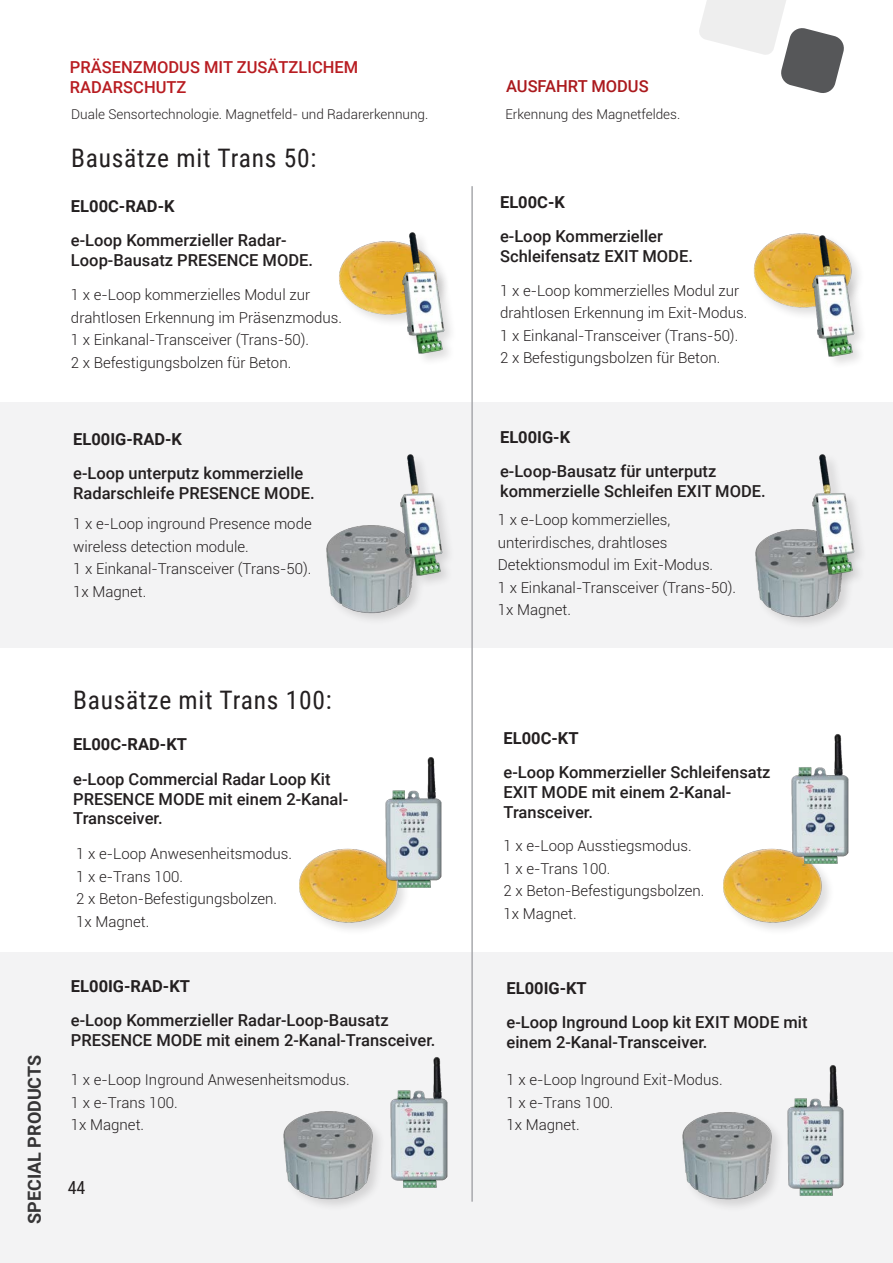
<style>
.page{position:relative;width:893px;height:1263px;background:#fff}
.page>*{position:absolute;margin:0;border:0;box-sizing:border-box;transform-origin:0 0}
.t1{font:25.5px "Roboto Condensed";letter-spacing:.03em;color:#231f20}
.t2{font:700 18px "Roboto";color:#363536}
.t3{font:18px "Roboto Condensed";color:#231f20}
.t4{font:500 16.5px/19.8px "Roboto";color:#231f20}
.t5{font:700 16.5px "Roboto";color:#231f20}
.t6{font:500 16.5px/19.8px "Roboto";color:#b81c21}
.t7{font:500 16.5px "Roboto";color:#aa191d}
.t8{font:300 15px/22.5px "Roboto";color:#231f20}
.t9{font:300 13.5px "Roboto";color:#231f20}
</style>
<div class="page">
<svg style="left:699px;top:0;width:145px;height:93px"></svg>
<div style="left:0;top:953px;width:893px;height:310px;background:#f3f3f4"></div>
<div style="left:0;top:402px;width:893px;height:245px;background:#f3f3f4"></div>
<div style="left:721px;top:847px;width:114px;height:89px;background:#231f20;opacity:.15"></div>
<img style="left:721px;top:847px;width:104px;height:84px">
<img style="left:299px;top:848px;width:105px;height:82px">
<hr style="left:471px;top:186px;width:2px;height:1016px;background:#a8a9ad">
<img style="left:326px;top:525px;width:92px;height:95px">
<img style="left:283px;top:1111px;width:94px;height:95px">
<img style="left:755px;top:529px;width:93px;height:95px">
<img style="left:682px;top:1112px;width:95px;height:94px">
<div style="left:399px;top:453px;width:56px;height:136px;background:#231f20;opacity:.15"></div>
<img style="left:396px;top:453px;width:51px;height:127px">
<div style="left:811px;top:452px;width:57px;height:136px;background:#231f20;opacity:.15"></div>
<img style="left:809px;top:452px;width:50px;height:127px">
<img style="left:791px;top:734px;width:58px;height:132px">
<img style="left:787px;top:1065px;width:57px;height:131px">
<img style="left:390px;top:1057px;width:58px;height:131px">
<img style="left:384px;top:757px;width:58px;height:132px">
<img style="left:754px;top:233px;width:55px;height:82px">
<img style="left:339px;top:241px;width:59px;height:81px">
<img style="left:809px;top:233px;width:50px;height:128px">
<img style="left:398px;top:232px;width:50px;height:126px">
<p class="t6" style="left:70px;top:57px;width:290px">PRÄSENZMODUS MIT ZUSÄTZLICHEM<br>RADARSCHUTZ</p>
<p class="t7" style="left:506px;top:74px;width:144px">AUSFAHRT MODUS</p>
<p class="t9" style="left:71px;top:105px;width:359px">Duale Sensortechnologie. Magnetfeld- und Radarerkennung.</p>
<p class="t9" style="left:505px;top:105px;width:176px">Erkennung des Magnetfeldes.</p>
<p class="t1" style="left:71px;top:140px;width:247px">Bausätze mit Trans 50:</p>
<p class="t5" style="left:71px;top:194px;width:105px">EL00C-RAD-K</p>
<p class="t5" style="left:500px;top:190px;width:66px">EL00C-K</p>
<p class="t4" style="left:71px;top:230px;width:244px">e-Loop Kommerzieller Radar-<br>Loop-Bausatz PRESENCE MODE.</p>
<p class="t4" style="left:500px;top:226px;width:194px">e-Loop Kommerzieller<br>Schleifensatz EXIT MODE.</p>
<p class="t8" style="left:71px;top:283px;width:272px">1 x e-Loop kommerzielles Modul zur drahtlosen Erkennung im Präsenzmodus.</p>
<p class="t8" style="left:71px;top:328px;width:240px">1 x Einkanal-Transceiver (Trans-50).</p>
<p class="t8" style="left:71px;top:350px;width:222px">2 x Befestigungsbolzen für Beton.</p>
<p class="t8" style="left:500px;top:279px;width:249px">1 x e-Loop kommerzielles Modul zur drahtlosen Erkennung im Exit-Modus.</p>
<p class="t8" style="left:500px;top:324px;width:240px">1 x Einkanal-Transceiver (Trans-50).</p>
<p class="t8" style="left:500px;top:346px;width:222px">2 x Befestigungsbolzen für Beton.</p>
<p class="t5" style="left:73px;top:428px;width:110px">EL00IG-RAD-K</p>
<p class="t5" style="left:500px;top:425px;width:72px">EL00IG-K</p>
<p class="t4" style="left:73px;top:463px;width:243px">e-Loop unterputz kommerzielle<br>Radarschleife PRESENCE MODE.</p>
<p class="t4" style="left:500px;top:461px;width:267px">e-Loop-Bausatz für unterputz kommerzielle Schleifen EXIT MODE.</p>
<p class="t8" style="left:73px;top:512px;width:240px">1 x e-Loop inground Presence mode wireless detection module.</p>
<p class="t8" style="left:73px;top:557px;width:240px">1 x Einkanal-Transceiver (Trans-50).</p>
<p class="t8" style="left:73px;top:579px;width:75px">1x Magnet.</p>
<p class="t8" style="left:498px;top:508px;width:217px">1 x e-Loop kommerzielles, unterirdisches, drahtloses<br>Detektionsmodul im Exit-Modus.</p>
<p class="t8" style="left:498px;top:575px;width:240px">1 x Einkanal-Transceiver (Trans-50).</p>
<p class="t8" style="left:498px;top:598px;width:75px">1x Magnet.</p>
<p class="t2" style="left:22px;top:1224px;width:170px;rotate:-90deg">SPECIAL PRODUCTS</p>
<p class="t1" style="left:73px;top:682px;width:260px">Bausätze mit Trans 100:</p>
<p class="t5" style="left:73px;top:733px;width:115px">EL00C-RAD-KT</p>
<p class="t4" style="left:73px;top:768px;width:276px">e-Loop Commercial Radar Loop Kit<br>PRESENCE MODE mit einem 2-Kanal-<br>Transceiver.</p>
<p class="t8" style="left:76px;top:842px;width:217px">1 x e-Loop Anwesenheitsmodus.</p>
<p class="t8" style="left:76px;top:864px;width:108px">1 x e-Trans 100.</p>
<p class="t8" style="left:76px;top:887px;width:202px">2 x Beton-Befestigungsbolzen.</p>
<p class="t8" style="left:76px;top:909px;width:75px">1x Magnet.</p>
<p class="t5" style="left:71px;top:974px;width:121px">EL00IG-RAD-KT</p>
<p class="t4" style="left:71px;top:1010px;width:366px">e-Loop Kommerzieller Radar-Loop-Bausatz<br>PRESENCE MODE mit einem 2-Kanal-Transceiver.</p>
<p class="t8" style="left:71px;top:1068px;width:280px">1 x e-Loop Inground Anwesenheitsmodus.</p>
<p class="t8" style="left:71px;top:1091px;width:108px">1 x e-Trans 100.</p>
<p class="t8" style="left:71px;top:1113px;width:75px">1x Magnet.</p>
<p class="t3" style="left:68px;top:1175px;width:19px">44</p>
<p class="t5" style="left:504px;top:726px;width:77px">EL00C-KT</p>
<p class="t4" style="left:504px;top:762px;width:269px">e-Loop Kommerzieller Schleifensatz<br>EXIT MODE mit einem 2-Kanal-<br>Transceiver.</p>
<p class="t8" style="left:504px;top:834px;width:190px">1 x e-Loop Ausstiegsmodus.</p>
<p class="t8" style="left:504px;top:856px;width:108px">1 x e-Trans 100.</p>
<p class="t8" style="left:504px;top:879px;width:202px">2 x Beton-Befestigungsbolzen.</p>
<p class="t8" style="left:504px;top:901px;width:75px">1x Magnet.</p>
<p class="t5" style="left:507px;top:976px;width:82px">EL00IG-KT</p>
<p class="t4" style="left:507px;top:1011px;width:302px">e-Loop Inground Loop kit EXIT MODE mit einem 2-Kanal-Transceiver.</p>
<p class="t8" style="left:506px;top:1068px;width:218px">1 x e-Loop Inground Exit-Modus.</p>
<p class="t8" style="left:506px;top:1091px;width:108px">1 x e-Trans 100.</p>
<p class="t8" style="left:506px;top:1113px;width:75px">1x Magnet.</p>
</div>
